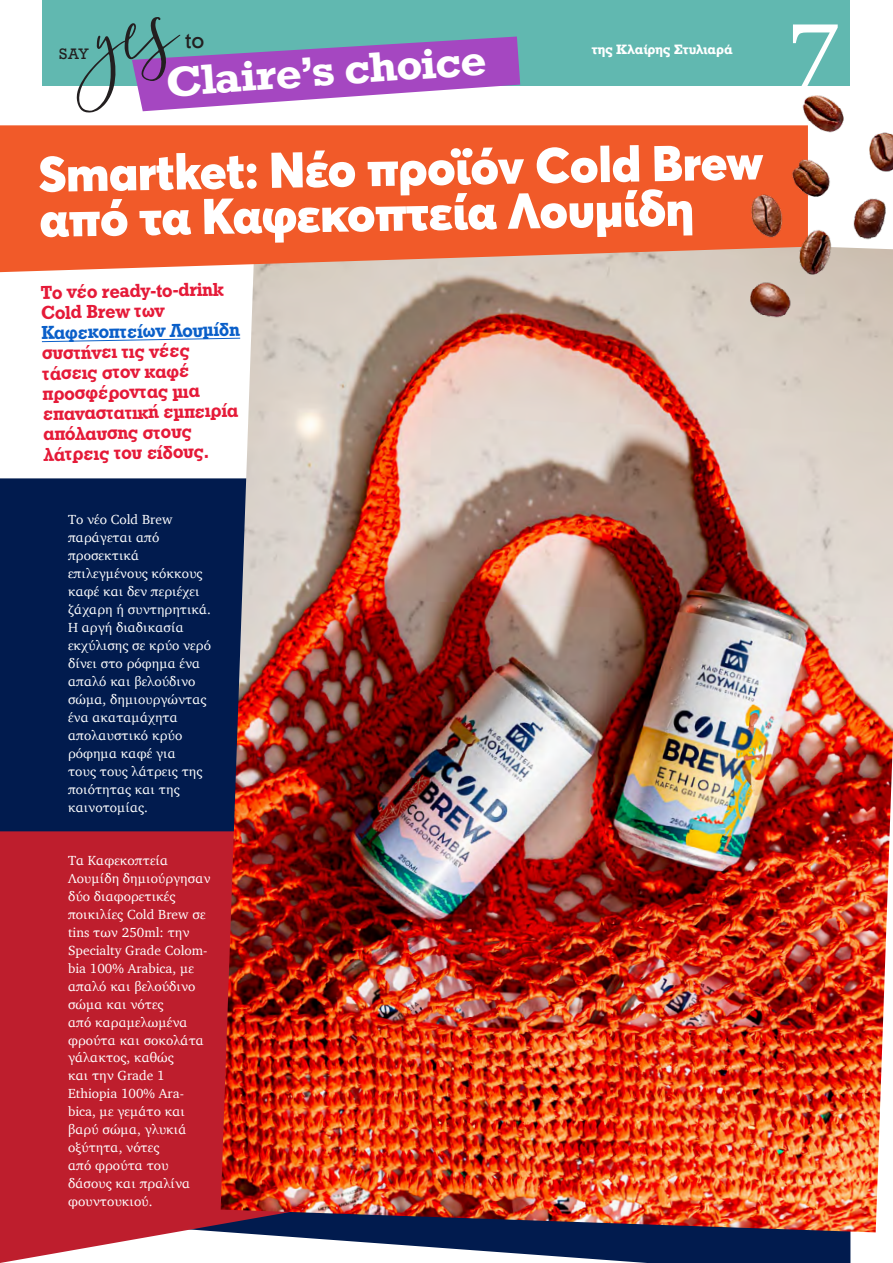
<style>
.page{position:relative;width:893px;height:1263px;background:#fff}
.page>*{position:absolute;margin:0;border:0;box-sizing:border-box;transform-origin:0 0}
.t1{font:97.5px "Georgia";color:#fff}
.t2{font:900 49.5px/45px "Averta";color:#fff}
.t3{font:700 39.45px "Rockwell";color:#fff;scale:1.08 1}
.t4{font:21px "Rockwell";color:#231f20}
.t5{font:19.5px/20.2px "UB Rockwell Bold";color:#e51a38}
.t6{font:19.5px "UB Rockwell Bold";color:#0a5fc9}
.t7{font:14.25px "Rockwell";color:#231f20}
.t8{font:13.5px/18px "Charter";color:#fff}
.t9{font:700 12.75px "Rockwell";letter-spacing:-.015em;color:#fff}
</style>
<div class="page">
<div style="left:0;top:478px;width:850px;height:785px;background:#011b4e"></div>
<svg style="left:0;top:831px;width:425px;height:432px;background:#c0313f"></svg>
<img style="left:221px;top:272px;width:672px;height:960px">
<svg style="left:42px;top:338px;width:199px;height:4px"></svg>
<svg style="left:0;top:125px;width:750px;height:147px;background:#ef6336"></svg>
<div style="left:43px;top:0;width:807px;height:85px;background:#61b8b0"></div>
<svg style="left:77px;top:17px;width:443px;height:96px"></svg>
<img style="left:750px;top:96px;width:143px;height:232px">
<h3 class="t4" style="left:185px;top:28px;width:21px">to</h3>
<p class="t7" style="left:59px;top:45px;width:32px">SAY</p>
<h3 class="t3" style="left:164px;top:57px;width:299px;rotate:-4deg">Claire’s choice</h3>
<p class="t9" style="left:592px;top:41px;width:142px">της Κλαίρης Στυλιαρά</p>
<h2 class="t2" style="left:38px;top:151px;width:726px;rotate:-1deg">Smartket: Νέο προϊόν Cold Brew από τα Καφεκοπτεία Λουμίδη</h2>
<h3 class="t5" style="left:41px;top:282px;width:184px;rotate:-1deg">Το νέο ready-to-drink<br>Cold Brew των</h3>
<h3 class="t6" style="left:42px;top:321px;width:200px;rotate:-1deg">Καφεκοπτείων Λουμίδη</h3>
<h3 class="t5" style="left:42px;top:343px;width:197px;rotate:-1deg">συστήνει τις νέες τάσεις στον καφέ προσφέροντας μια επαναστατική εμπειρία απόλαυσης στους λάτρεις του είδους.</h3>
<p class="t8" style="left:68px;top:510px;width:145px">Το νέο Cold Brew παράγεται από προσεκτικά επιλεγμένους κόκκους καφέ και δεν περιέχει ζάχαρη ή συντηρητικά.<br>Η αργή διαδικασία εκχύλισης σε κρύο νερό δίνει στο ρόφημα ένα απαλό και βελούδινο σώμα, δημιουργώντας ένα ακαταμάχητα απολαυστικό κρύο ρόφημα καφέ για<br>τους τους λάτρεις της ποιότητας και της καινοτομίας.</p>
<p class="t8" style="left:68px;top:851px;width:144px">Τα Καφεκοπτεία<br>Λουμίδη δημιούργησαν δύο διαφορετικές ποικιλίες Cold Brew σε tins των 250ml: την<br>Specialty Grade Colom&shy;bia 100% Arabica, με απαλό και βελούδινο σώμα και νότες<br>από καραμελωμένα φρούτα και σοκολάτα γάλακτος, καθώς<br>και την Grade 1<br>Ethiopia 100% Ara&shy;bica, με γεμάτο και βαρύ σώμα, γλυκιά οξύτητα, νότες<br>από φρούτα του δάσους και πραλίνα φουντουκιού.</p>
<h1 class="t1" style="left:789px;top:-29px;width:50px">7</h1>
</div>
